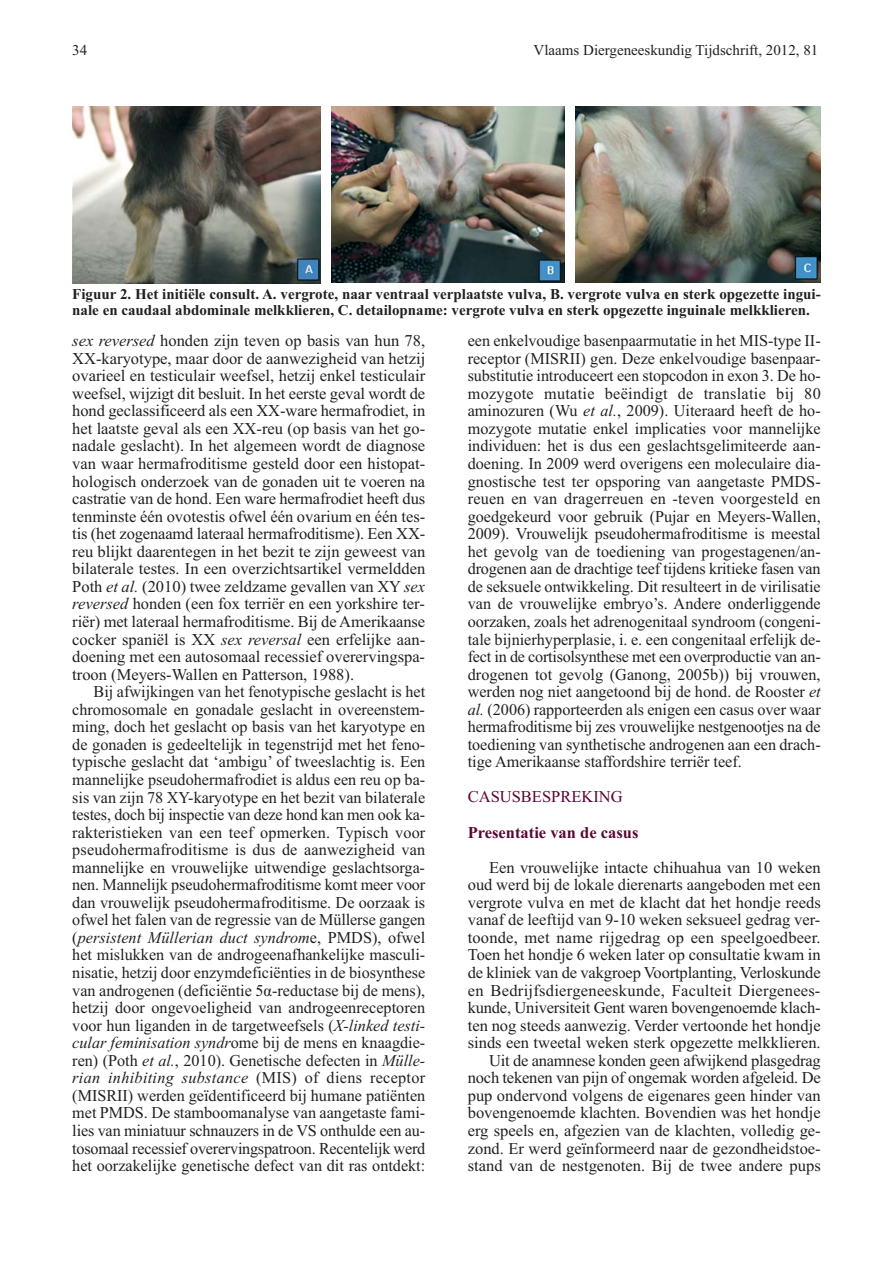
<style>
.page{position:relative;width:893px;height:1263px;background:#fff}
.page>*{position:absolute;margin:0;border:0;box-sizing:border-box;transform-origin:0 0}
.t1{font:16.5px/17.5px "Times New Roman";color:#231f20;text-align:justify}
.t2{font:700 16.5px "Times New Roman";color:#5b0634}
.t3{font:16.5px "Times New Roman";color:#5b0634}
.t4{font:700 15px/16px "Times New Roman";color:#231f20}
.t5{font:15px "Times New Roman";color:#231f20}
.s1{font-style:italic}
</style>
<div class="page">
<img style="left:72px;top:106px;width:248px;height:178px">
<img style="left:332px;top:106px;width:233px;height:176px">
<img style="left:576px;top:106px;width:245px;height:177px">
<p class="t5" style="left:72px;top:45px;width:16px">34</p>
<p class="t5" style="left:534px;top:45px;width:286px">Vlaams Diergeneeskundig Tijdschrift, 2012, 81</p>
<p class="t4" style="left:72px;top:288px;width:750px">Figuur 2. Het initiële consult. A. vergrote, naar ventraal verplaatste vulva, B. vergrote vulva en sterk opgezette ingui&shy;nale en caudaal abdominale melkklieren, C. detailopname: vergrote vulva en sterk opgezette inguinale melkklieren.</p>
<p class="t1" style="left:72px;top:333px;width:354px"><span class="s1">sex reversed</span> honden zijn teven op basis van hun 78, XX-karyotype, maar door de aanwezigheid van hetzij ovarieel en testiculair weefsel, hetzij enkel testiculair weefsel, wijzigt dit besluit. In het eerste geval wordt de hond geclassificeerd als een XX-ware hermafrodiet, in het laatste geval als een XX-reu (op basis van het go&shy;nadale geslacht). In het algemeen wordt de diagnose van waar hermafroditisme gesteld door een histopat&shy;hologisch onderzoek van de gonaden uit te voeren na castratie van de hond. Een ware hermafrodiet heeft dus tenminste één ovotestis ofwel één ovarium en één tes&shy;tis (het zogenaamd lateraal hermafroditisme). Een XX&shy;reu blijkt daarentegen in het bezit te zijn geweest van bilaterale testes. In een overzichtsartikel vermeldden Poth <span class="s1">et al.</span> (2010) twee zeldzame gevallen van XY <span class="s1">sex reversed</span> honden (een fox terriër en een yorkshire ter&shy;riër) met lateraal hermafroditisme. Bij de Amerikaanse cocker spaniël is XX <span class="s1">sex reversal</span> een erfelijke aan&shy;doening met een autosomaal recessief overervingspa&shy;troon (Meyers-Wallen en Patterson, 1988).</p>
<p class="t1" style="left:72px;top:684px;width:354px;text-indent:21px">Bij afwijkingen van het fenotypische geslacht is het chromosomale en gonadale geslacht in overeenstem&shy;ming, doch het geslacht op basis van het karyotype en de gonaden is gedeeltelijk in tegenstrijd met het feno&shy;typische geslacht dat ‘ambigu’ of tweeslachtig is. Een mannelijke pseudohermafrodiet is aldus een reu op ba&shy;sis van zijn 78 XY-karyotype en het bezit van bilaterale testes, doch bij inspectie van deze hond kan men ook ka&shy;rakteristieken van een teef opmerken. Typisch voor pseudohermafroditisme is dus de aanwezigheid van mannelijke en vrouwelijke uitwendige geslachtsorga&shy;nen. Mannelijk pseudohermafroditisme komt meer voor dan vrouwelijk pseudohermafroditisme. De oorzaak is ofwel het falen van de regressie van de Müllerse gangen (<span class="s1">persistent Müllerian duct syndrom</span>e, PMDS), ofwel het mislukken van de androgeenafhankelijke masculi&shy;nisatie, hetzij door enzymdeficiënties in de biosynthese van androgenen (deficiëntie 5α-reductase bij de mens), hetzij door ongevoeligheid van androgeenreceptoren voor hun liganden in de targetweefsels (<span class="s1">X-linked testi&shy;cular feminisation syndr</span>ome bij de mens en knaagdie&shy;ren) (Poth <span class="s1">et al.</span>, 2010). Genetische defecten in <span class="s1">Mülle&shy;rian inhibiting substance</span> (MIS) of diens receptor (MISRII) werden geïdentificeerd bij humane patiënten met PMDS. De stamboomanalyse van aangetaste fami&shy;lies van miniatuur schnauzers in de VS onthulde een au&shy;tosomaal recessief overervingspatroon. Recentelijk werd het oorzakelijke genetische defect van dit ras ontdekt:</p>
<p class="t1" style="left:468px;top:333px;width:354px">een enkelvoudige basenpaarmutatie in het MIS-type II&shy;receptor (MISRII) gen. Deze enkelvoudige basenpaar&shy;substitutie introduceert een stopcodon in exon 3. De ho&shy;mozygote mutatie beëindigt de translatie bij 80 aminozuren (Wu <span class="s1">et al.</span>, 2009). Uiteraard heeft de ho&shy;mozygote mutatie enkel implicaties voor mannelijke individuen: het is dus een geslachtsgelimiteerde aan&shy;doening. In 2009 werd overigens een moleculaire dia&shy;gnostische test ter opsporing van aangetaste PMDS&shy;reuen en van dragerreuen en -teven voorgesteld en goedgekeurd voor gebruik (Pujar en Meyers-Wallen, 2009). Vrouwelijk pseudohermafroditisme is meestal het gevolg van de toediening van progestagenen/an&shy;drogenen aan de drachtige teef tijdens kritieke fasen van de seksuele ontwikkeling. Dit resulteert in de virilisatie van de vrouwelijke embryo’s. Andere onderliggende oorzaken, zoals het adrenogenitaal syndroom (congeni&shy;tale bijnierhyperplasie, i. e. een congenitaal erfelijk de&shy;fect in de cortisolsynthese met een overproductie van an&shy;drogenen tot gevolg (Ganong, 2005b)) bij vrouwen, werden nog niet aangetoond bij de hond. de Rooster <span class="s1">et al.</span> (2006) rapporteerden als enigen een casus over waar hermafroditisme bij zes vrouwelijke nestgenootjes na de toediening van synthetische androgenen aan een drach&shy;tige Amerikaanse staffordshire terriër teef.</p>
<p class="t3" style="left:468px;top:791px;width:156px">CASUSBESPREKING</p>
<p class="t2" style="left:468px;top:827px;width:172px">Presentatie van de casus</p>
<p class="t1" style="left:468px;top:860px;width:354px;text-align:right">Een vrouwelijke intacte chihuahua van 10 weken oud werd bij de lokale dierenarts aangeboden met een vergrote vulva en met de klacht dat het hondje reeds vanaf de leeftijd van 9-10 weken seksueel gedrag ver&shy;toonde, met name rijgedrag op een speelgoedbeer.<br>Toen het hondje 6 weken later op consultatie kwam in de kliniek van de vakgroep Voortplanting, Verloskunde en Bedrijfsdiergeneeskunde, Faculteit Diergenees&shy;kunde, Universiteit Gent waren bovengenoemde klach&shy;ten nog steeds aanwezig. Verder vertoonde het hondje sinds een tweetal weken sterk opgezette melkklieren.<br>Uit de anamnese konden geen afwijkend plasgedrag noch tekenen van pijn of ongemak worden afgeleid. De pup ondervond volgens de eigenares geen hinder van bovengenoemde klachten. Bovendien was het hondje erg speels en, afgezien van de klachten, volledig ge&shy;zond. Er werd geïnformeerd naar de gezondheidstoe&shy;stand van de nestgenoten. Bij de twee andere pups</p>
</div>
